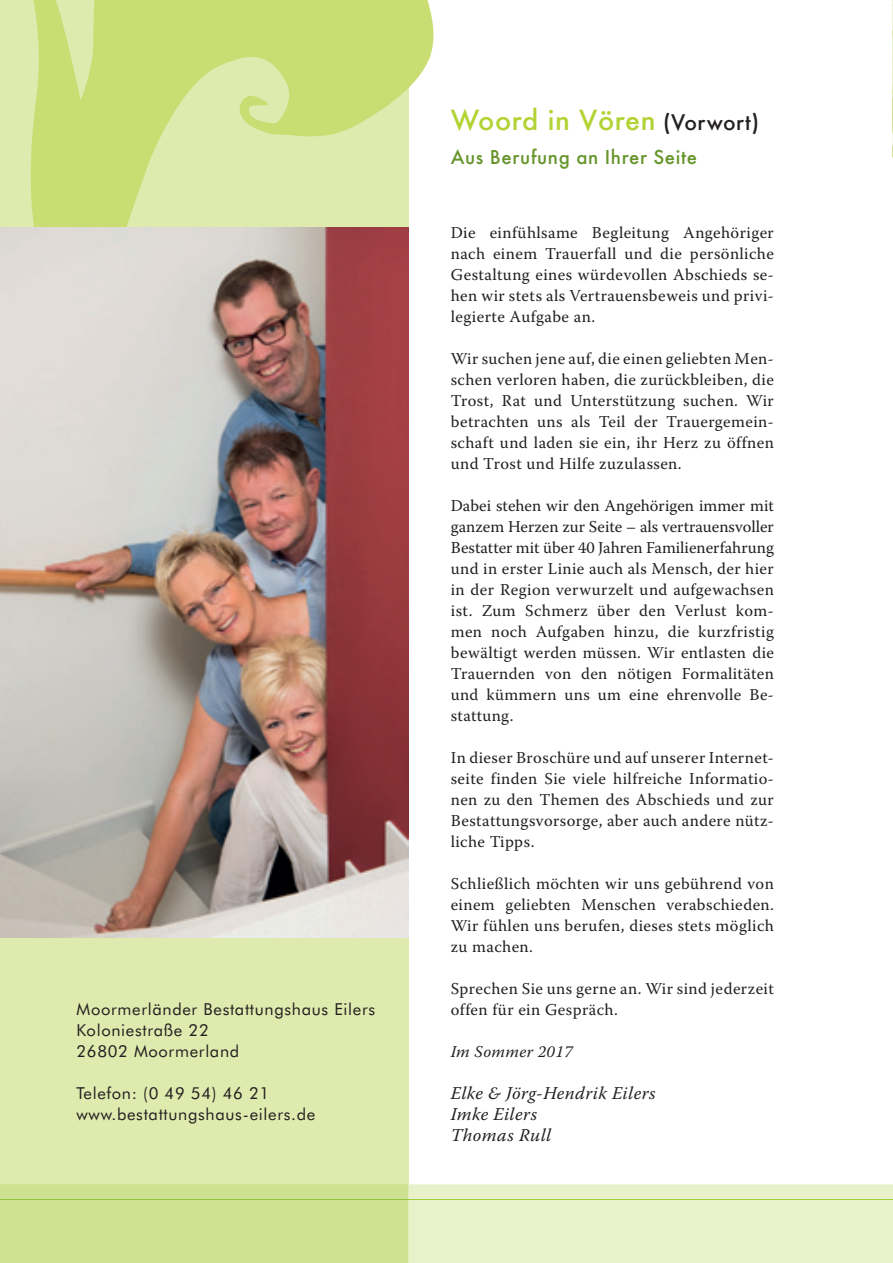
<style>
.page{position:relative;width:893px;height:1263px;background:#fff}
.page>*{position:absolute;margin:0;border:0;box-sizing:border-box;transform-origin:0 0}
.t1{font:500 27px "Futura";letter-spacing:.02em;color:#b3d234}
.t2{font:500 21px "Futura TOT";letter-spacing:.03em;color:#66952c}
.t3{font:italic 18px/21px "Warnock Pro";letter-spacing:.025em;color:#231f20}
.t4{font:16.5px/21px "Warnock Pro";letter-spacing:.025em;color:#231f20;text-align:justify}
.t5{font:16.5px/21px "Futura BT";letter-spacing:.04em;color:#231f20}
.t6{font:italic 16.5px "Warnock Pro";letter-spacing:.025em;color:#231f20}
.s1{font-size:21px;color:#231f20}
</style>
<div class="page">
<div style="left:0;top:847px;width:408px;height:416px;background:#deeaae"></div>
<svg style="left:22px;top:0;width:412px;height:807px"></svg>
<img style="left:0;top:227px;width:408px;height:710px">
<svg style="left:0;top:1184px;width:893px;height:79px;background:#dce9b0"></svg>
<hr style="left:408px;top:1199px;width:485px;height:1px;background:#a5cd39">
<hr style="left:0;top:1199px;width:408px;height:1px;background:#8fc63e">
<img style="left:892px;top:0;width:1px;height:157px">
<p class="t5" style="left:77px;top:998px;width:300px">Moormerländer Bestattungshaus Eilers<br>Koloniestraße 22<br>26802 Moormerland</p>
<p class="t5" style="left:77px;top:1082px;width:240px">Telefon: (0 49 54) 46 21 www.bestattungshaus-eilers.de</p>
<h1 class="t1" style="left:451px;top:101px;width:310px">Woord in Vören <span class="s1">(Vorwort)</span></h1>
<p class="t2" style="left:451px;top:144px;width:248px">Aus Berufung an Ihrer Seite</p>
<p class="t4" style="left:451px;top:221px;width:325px">Die einfühlsame Begleitung Angehöriger nach einem Trauerfall und die persönliche Gestaltung eines würdevollen Abschieds se&shy;hen wir stets als Vertrauensbeweis und privi&shy;legierte Aufgabe an.</p>
<p class="t4" style="left:451px;top:347px;width:325px">Wir suchen jene auf, die einen geliebten Men&shy;schen verloren haben, die zurückbleiben, die Trost, Rat und Unterstützung suchen. Wir betrachten uns als Teil der Trauergemein&shy;schaft und laden sie ein, ihr Herz zu öffnen und Trost und Hilfe zuzulassen.</p>
<p class="t4" style="left:451px;top:494px;width:325px">Dabei stehen wir den Angehörigen immer mit ganzem Herzen zur Seite – als vertrauensvoller Bestatter mit über 40 Jahren Familienerfahrung und in erster Linie auch als Mensch, der hier in der Region verwurzelt und aufgewachsen ist. Zum Schmerz über den Verlust kom&shy;men noch Aufgaben hinzu, die kurzfristig bewältigt werden müssen. Wir entlasten die Trauer nden von den nötigen Formalitäten und kümmern uns um eine ehrenvolle Be&shy;stattung.</p>
<p class="t4" style="left:451px;top:746px;width:325px">In dieser Broschüre und auf unserer Internet&shy;seite finden Sie viele hilfreiche Informatio&shy;nen zu den Themen des Abschieds und zur Bestattungsvorsorge, aber auch andere nütz&shy;liche Tipps.</p>
<p class="t4" style="left:451px;top:872px;width:325px">Schließlich möchten wir uns gebührend von einem geliebten Menschen verabschieden.<br>Wir fühlen uns berufen, dieses stets möglich zu machen.</p>
<p class="t4" style="left:451px;top:977px;width:325px">Sprechen Sie uns gerne an. Wir sind jederzeit offen für ein Gespräch.</p>
<p class="t6" style="left:451px;top:1041px;width:123px">Im Sommer 2017</p>
<p class="t3" style="left:451px;top:1082px;width:206px">Elke &amp; Jörg-Hendrik Eilers<br>Imke Eilers<br>Thomas Rull</p>
</div>
